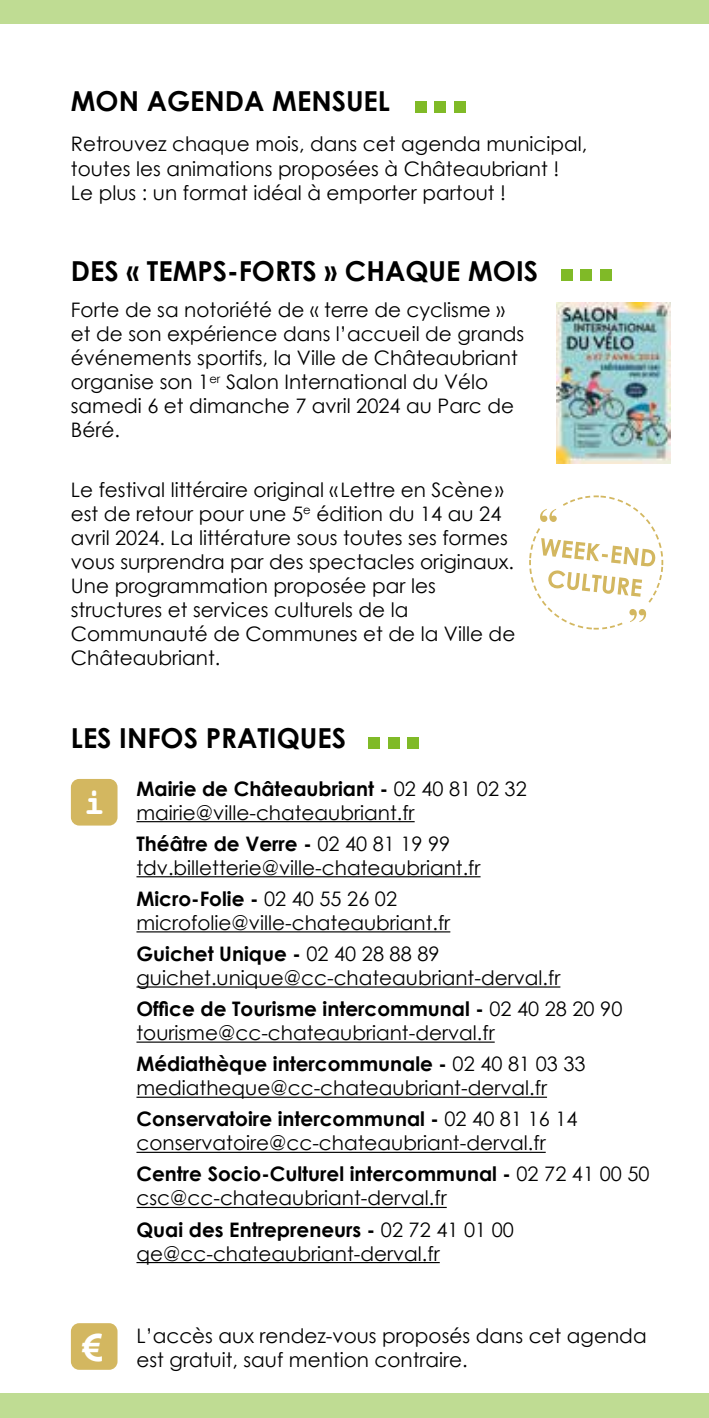
<style>
.page{position:relative;width:709px;height:1418px;background:#fff}
.page>*{position:absolute;margin:0;border:0;box-sizing:border-box;transform-origin:0 0}
.t1{font:700 37.5px "Century Gothic";color:#fff}
.t2{font:700 35px "Courier";color:#fff}
.t3{font:700 27.5px "Century Gothic";color:#000}
.t4{font:20px/24px "Century Gothic";color:#000}
.s1{font-weight:700}
</style>
<div class="page">
<div style="left:0;top:0;width:709px;height:24px;background:#bfdc93"></div>
<div style="left:0;top:1393px;width:709px;height:24px;background:#bfdc93"></div>
<div style="left:434px;top:101px;width:12px;height:12px;background:#80ba27"></div>
<div style="left:453px;top:101px;width:12px;height:12px;background:#80ba27"></div>
<div style="left:414px;top:101px;width:12px;height:12px;background:#80ba27"></div>
<div style="left:580px;top:269px;width:12px;height:12px;background:#80ba27"></div>
<div style="left:599px;top:269px;width:12px;height:12px;background:#80ba27"></div>
<div style="left:560px;top:269px;width:12px;height:12px;background:#80ba27"></div>
<div style="left:71px;top:1323px;width:46px;height:46px;background:#d3b760;border-radius:8px"></div>
<div style="left:388px;top:737px;width:12px;height:12px;background:#80ba27"></div>
<div style="left:407px;top:737px;width:12px;height:12px;background:#80ba27"></div>
<div style="left:368px;top:737px;width:12px;height:12px;background:#80ba27"></div>
<div style="left:71px;top:779px;width:46px;height:46px;background:#d3b760;border-radius:8px"></div>
<svg style="left:529px;top:495px;width:135px;height:134px"></svg>
<hr style="left:136px;top:821px;width:278px;height:1px;background:#000">
<hr style="left:136px;top:876px;width:344px;height:1px;background:#000">
<hr style="left:136px;top:931px;width:314px;height:1px;background:#000">
<hr style="left:136px;top:986px;width:424px;height:1px;background:#000">
<hr style="left:136px;top:1041px;width:358px;height:1px;background:#000">
<hr style="left:136px;top:1096px;width:411px;height:1px;background:#000">
<hr style="left:136px;top:1151px;width:409px;height:1px;background:#000">
<hr style="left:136px;top:1206px;width:311px;height:1px;background:#000">
<hr style="left:136px;top:1261px;width:304px;height:2px;background:#000">
<img style="left:556px;top:302px;width:114px;height:161px">
<h3 class="t3" style="left:71px;top:84px;width:320px">MON AGENDA MENSUEL</h3>
<p class="t4" style="left:71px;top:132px;width:518px">Retrouvez chaque mois, dans cet agenda municipal, toutes les animations proposées à Châteaubriant !<br>Le plus : un format idéal à emporter partout !</p>
<h3 class="t3" style="left:71px;top:253px;width:468px">DES « TEMPS-FORTS » CHAQUE MOIS</h3>
<p class="t4" style="left:71px;top:298px;width:455px">Forte de sa notoriété de « terre de cyclisme » et de son expérience dans l’accueil de grands événements sportifs, la Ville de Châteaubriant organise son 1<sup>er</sup> Salon International du Vélo samedi 6 et dimanche 7 avril 2024 au Parc de Béré.</p>
<p class="t4" style="left:71px;top:477px;width:446px">Le festival littéraire original « Lettre en Scène» est de retour pour une 5<sup>e</sup> édition du 14 au 24 avril 2024. La littérature sous toutes ses formes vous surprendra par des spectacles originaux.<br>Une programmation proposée par les structures et services culturels de la Communauté de Communes et de la Ville de Châteaubriant.</p>
<h3 class="t3" style="left:71px;top:720px;width:276px">LES INFOS PRATIQUES</h3>
<h2 class="t2" style="left:84px;top:774px;width:23px">i</h2>
<h1 class="t1" style="left:82px;top:1323px;width:22px">€</h1>
<p class="t4" style="left:136px;top:776px;width:392px"><span class="s1">Mairie de Châteaubriant -</span> 02 40 81 02 32 mairie@ville-chateaubriant.fr</p>
<p class="t4" style="left:136px;top:831px;width:345px"><span class="s1">Théâtre de Verre -</span> 02 40 81 19 99 tdv.billetterie@ville-chateaubriant.fr</p>
<p class="t4" style="left:136px;top:886px;width:315px"><span class="s1">Micro-Folie -</span> 02 40 55 26 02 microfolie@ville-chateaubriant.fr</p>
<p class="t4" style="left:136px;top:941px;width:425px"><span class="s1">Guichet Unique -</span> 02 40 28 88 89 guichet.unique@cc-chateaubriant-derval.fr</p>
<p class="t4" style="left:136px;top:996px;width:487px"><span class="s1">Office de Tourisme intercommunal -</span> 02 40 28 20 90 tourisme@cc-chateaubriant-derval.fr</p>
<p class="t4" style="left:136px;top:1051px;width:450px"><span class="s1">Médiathèque intercommunale -</span> 02 40 81 03 33 mediatheque@cc-chateaubriant-derval.fr</p>
<p class="t4" style="left:136px;top:1106px;width:442px"><span class="s1">Conservatoire intercommunal -</span> 02 40 81 16 14 conservatoire@cc-chateaubriant-derval.fr</p>
<p class="t4" style="left:136px;top:1161px;width:514px"><span class="s1">Centre Socio-Culturel intercommunal -</span> 02 72 41 00 50 csc@cc-chateaubriant-derval.fr</p>
<p class="t4" style="left:136px;top:1216px;width:379px"><span class="s1">Quai des Entrepreneurs -</span> 02 72 41 01 00 qe@cc-chateaubriant-derval.fr</p>
<p class="t4" style="left:136px;top:1322px;width:511px">L’accès aux rendez-vous proposés dans cet agenda est gratuit, sauf mention contraire.</p>
</div>
